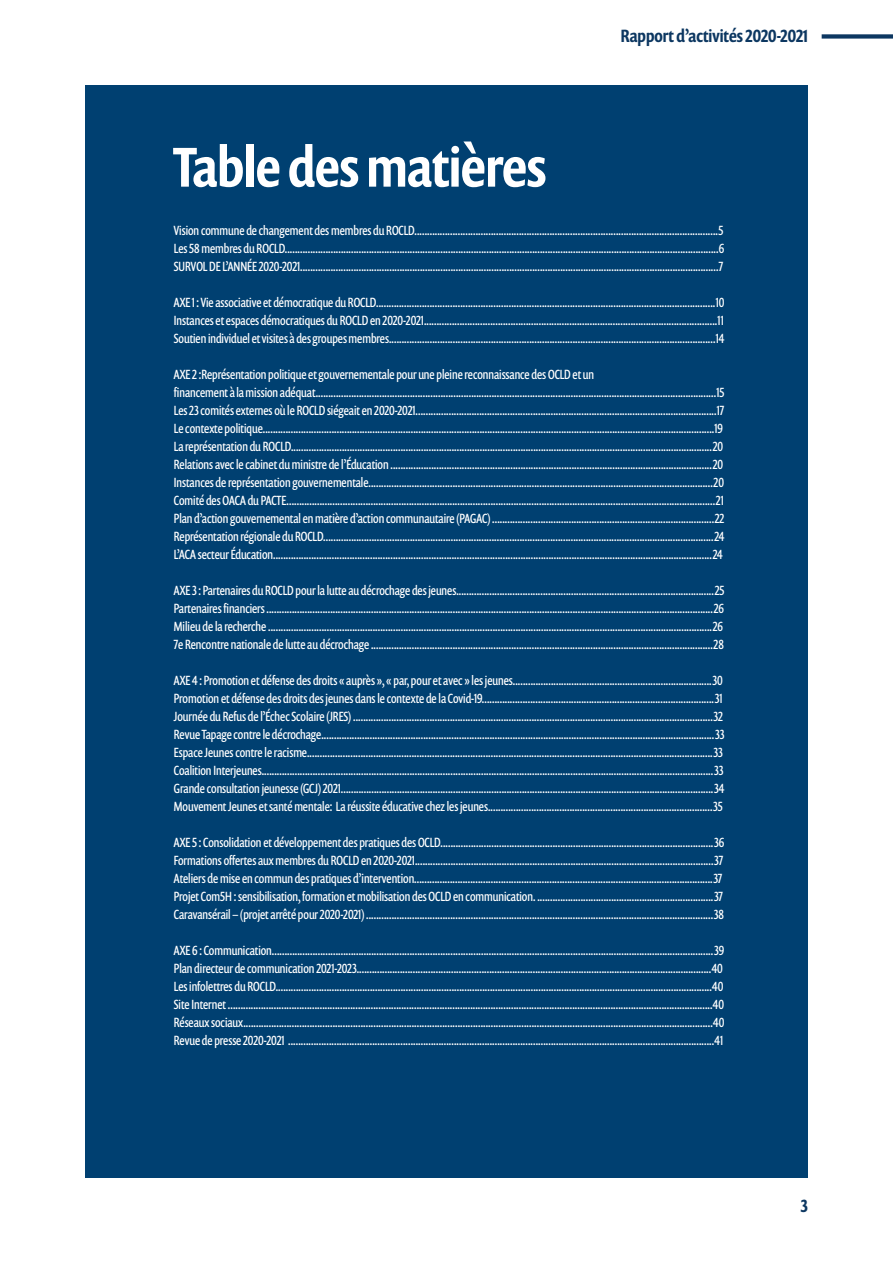
<style>
.page{position:relative;width:893px;height:1263px;background:#fff}
.page>*{position:absolute;margin:0;border:0;box-sizing:border-box;transform-origin:0 0}
.Headline_white{font:500 57px "Prenton RP Cond";color:#fff}
.t1{font:500 18px "Prenton RP Cond";letter-spacing:.005em;color:#0c3761}
.Sub_Title{font:13.5px "Prenton RP Cond";color:#fff}
</style>
<div class="page">
<div style="left:822px;top:34px;width:71px;height:5px;background:#0c3761"></div>
<div style="left:85px;top:85px;width:723px;height:1093px;background:#004071"></div>
<h2 class="t1" style="left:621px;top:25px;width:188px">Rapport d’activités 2020-2021</h2>
<p class="Headline_white" style="left:174px;top:132px;width:374px">Table des matières</p>
<p class="Sub_Title" style="left:174px;top:222px;width:551px">Vision commune de changement des membres du ROCLD.......................................................................................................................5</p>
<p class="Sub_Title" style="left:174px;top:240px;width:552px">Les 58 membres du ROCLD..........................................................................................................................................................................6</p>
<p class="Sub_Title" style="left:174px;top:258px;width:551px">SURVOL DE L’ANNÉE 2020-2021....................................................................................................................................................................7</p>
<p class="Sub_Title" style="left:174px;top:294px;width:552px">AXE 1 : Vie associative et démocratique du ROCLD.....................................................................................................................................10</p>
<p class="Sub_Title" style="left:174px;top:312px;width:551px">Instances et espaces démocratiques du ROCLD en 2020-2021...................................................................................................................11</p>
<p class="Sub_Title" style="left:174px;top:330px;width:552px">Soutien individuel et visites à des groupes membres................................................................................................................................14</p>
<p class="Sub_Title" style="left:174px;top:366px;width:422px">AXE 2 :Représentation politique et gouvernementale pour une pleine reconnaissance des OCLD et un</p>
<p class="Sub_Title" style="left:174px;top:384px;width:552px">financement à la mission adéquat.............................................................................................................................................................15</p>
<p class="Sub_Title" style="left:174px;top:402px;width:552px">Les 23 comités externes où le ROCLD siégeait en 2020-2021......................................................................................................................17</p>
<p class="Sub_Title" style="left:174px;top:420px;width:551px">Le contexte politique.................................................................................................................................................................................19</p>
<p class="Sub_Title" style="left:174px;top:438px;width:551px">La représentation du ROCLD.....................................................................................................................................................................20</p>
<p class="Sub_Title" style="left:174px;top:456px;width:551px">Relations avec le cabinet du ministre de l’Éducation ..............................................................................................................................20</p>
<p class="Sub_Title" style="left:174px;top:474px;width:552px">Instances de représentation gouvernementale.......................................................................................................................................20</p>
<p class="Sub_Title" style="left:174px;top:492px;width:551px">Comité des OACA du PACTE........................................................................................................................................................................21</p>
<p class="Sub_Title" style="left:174px;top:510px;width:552px">Plan d’action gouvernemental en matière d’action communautaire (PAGAC) .......................................................................................22</p>
<p class="Sub_Title" style="left:174px;top:528px;width:552px">Représentation régionale du ROCLD.........................................................................................................................................................24</p>
<p class="Sub_Title" style="left:174px;top:546px;width:550px">L’ACA secteur Éducation............................................................................................................................................................................24</p>
<p class="Sub_Title" style="left:174px;top:582px;width:552px">AXE 3 : Partenaires du ROCLD pour la lutte au décrochage des jeunes.....................................................................................................25</p>
<p class="Sub_Title" style="left:174px;top:600px;width:551px">Partenaires financiers ...............................................................................................................................................................................26</p>
<p class="Sub_Title" style="left:174px;top:618px;width:550px">Milieu de la recherche ..............................................................................................................................................................................26</p>
<p class="Sub_Title" style="left:174px;top:636px;width:551px">7e Rencontre nationale de lutte au décrochage ......................................................................................................................................28</p>
<p class="Sub_Title" style="left:174px;top:672px;width:550px">AXE 4 : Promotion et défense des droits « auprès », « par, pour et avec » les jeunes..............................................................................30</p>
<p class="Sub_Title" style="left:174px;top:690px;width:550px">Promotion et défense des droits des jeunes dans le contexte de la Covid-19...........................................................................................31</p>
<p class="Sub_Title" style="left:174px;top:708px;width:551px">Journée du Refus de l’Échec Scolaire (JRES) .............................................................................................................................................32</p>
<p class="Sub_Title" style="left:174px;top:726px;width:552px">Revue Tapage contre le décrochage..........................................................................................................................................................33</p>
<p class="Sub_Title" style="left:174px;top:744px;width:550px">Espace Jeunes contre le racisme...............................................................................................................................................................33</p>
<p class="Sub_Title" style="left:174px;top:762px;width:551px">Coalition Interjeunes.................................................................................................................................................................................33</p>
<p class="Sub_Title" style="left:174px;top:780px;width:552px">Grande consultation jeunesse (GCJ) 2021..................................................................................................................................................34</p>
<p class="Sub_Title" style="left:174px;top:798px;width:550px">Mouvement Jeunes et santé mentale: La réussite éducative chez les jeunes........................................................................................35</p>
<p class="Sub_Title" style="left:174px;top:834px;width:552px">AXE 5 : Consolidation et développement des pratiques des OCLD...........................................................................................................36</p>
<p class="Sub_Title" style="left:174px;top:852px;width:551px">Formations offertes aux membres du ROCLD en 2020-2021.....................................................................................................................37</p>
<p class="Sub_Title" style="left:174px;top:870px;width:550px">Ateliers de mise en commun des pratiques d’intervention.....................................................................................................................37</p>
<p class="Sub_Title" style="left:174px;top:888px;width:551px">Projet Com5H : sensibilisation, formation et mobilisation des OCLD en communication. .....................................................................37</p>
<p class="Sub_Title" style="left:174px;top:906px;width:552px">Caravansérail – (projet arrêté pour 2020-2021) ........................................................................................................................................38</p>
<p class="Sub_Title" style="left:174px;top:942px;width:552px">AXE 6 : Communication.............................................................................................................................................................................39</p>
<p class="Sub_Title" style="left:174px;top:960px;width:550px">Plan directeur de communication 2021-2023...........................................................................................................................................40</p>
<p class="Sub_Title" style="left:174px;top:978px;width:551px">Les infolettres du ROCLD...........................................................................................................................................................................40</p>
<p class="Sub_Title" style="left:174px;top:996px;width:552px">Site Internet ..............................................................................................................................................................................................40</p>
<p class="Sub_Title" style="left:174px;top:1014px;width:552px">Réseaux sociaux........................................................................................................................................................................................40</p>
<p class="Sub_Title" style="left:174px;top:1032px;width:551px">Revue de presse 2020-2021 .......................................................................................................................................................................41</p>
<h2 class="t1" style="left:801px;top:1195px;width:8px">3</h2>
</div>
